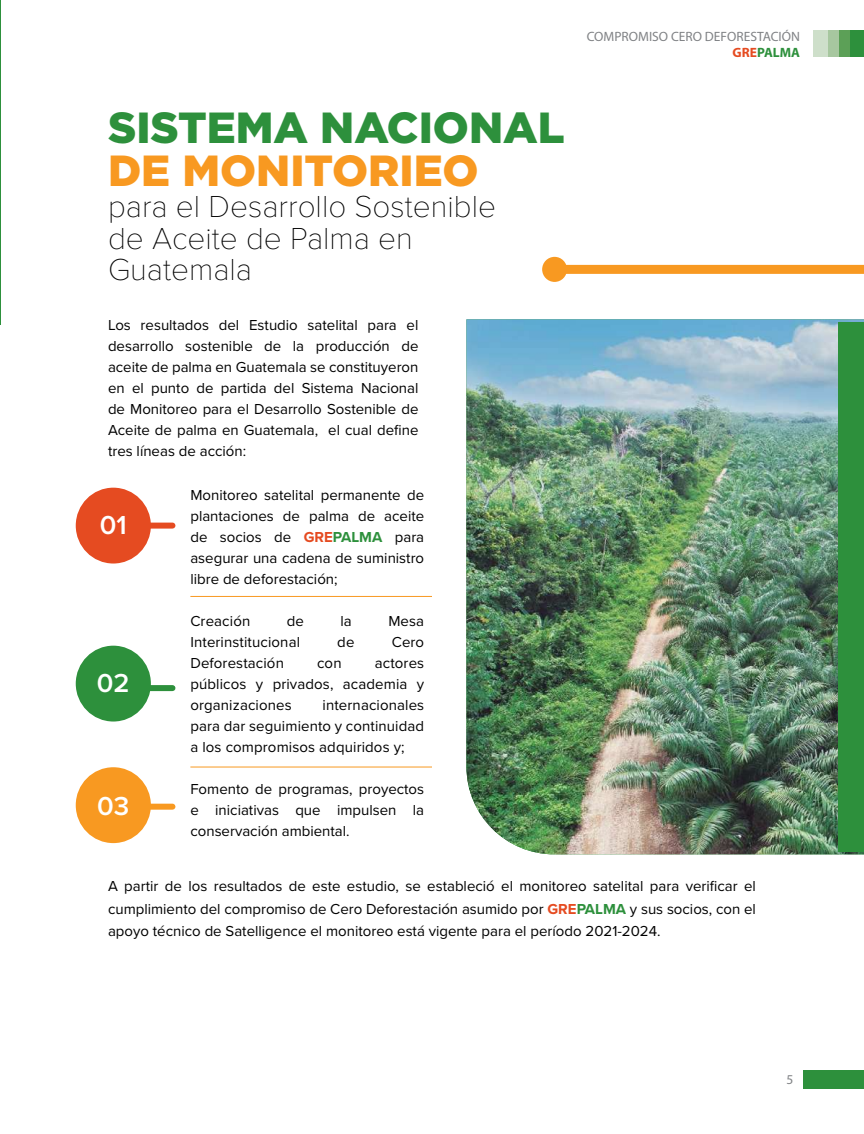
<style>
.page{position:relative;width:864px;height:1134px;background:#fff}
.page>*{position:absolute;margin:0;border:0;box-sizing:border-box;transform-origin:0 0}
.t1{font:900 43.5px "Gotham";color:#2d903c}
.t2{font:900 43.5px "Gotham";color:#f89921}
.t3{font:100 31.5px/31.5px "Proxima Nova T";color:#000}
.t4{font:600 27px "Proxima Nova";color:#fff}
.t5{font:15px/21px "Proxima Nova";color:#000;text-align:justify}
.t6{font:13.5px/16.2px "Myriad Pro";color:#808285;text-align:right}
.s1{font-weight:700;color:#e54b21}
.s2{font-weight:700;color:#2d903c}
</style>
<div class="page">
<div style="left:850px;top:30px;width:14px;height:27px;background:#2d903c"></div>
<div style="left:838px;top:30px;width:12px;height:27px;background:#5ca057"></div>
<div style="left:827px;top:30px;width:11px;height:27px;background:#a7c79f"></div>
<div style="left:813px;top:30px;width:14px;height:27px;background:#cedfca"></div>
<div style="left:803px;top:1070px;width:61px;height:19px;background:#2d903c"></div>
<div style="left:129px;top:804px;width:43px;height:6px;background:#f89921"></div>
<div style="left:129px;top:523px;width:43px;height:6px;background:#e54b21"></div>
<div style="left:129px;top:685px;width:43px;height:6px;background:#2d903c"></div>
<div style="left:76px;top:488px;width:75px;height:76px;background:#e54b21;border-radius:50%"></div>
<div style="left:76px;top:646px;width:75px;height:76px;background:#2d903c;border-radius:50%"></div>
<div style="left:76px;top:767px;width:75px;height:76px;background:#f89921;border-radius:50%"></div>
<div style="left:542px;top:257px;width:25px;height:25px;background:#f89921;border-radius:50%"></div>
<img style="left:466px;top:319px;width:398px;height:535px">
<hr style="left:190px;top:596px;width:242px;height:1px;background:#f89921">
<hr style="left:190px;top:767px;width:242px;height:1px;background:#f89921">
<div style="left:554px;top:265px;width:310px;height:9px;background:#f89921"></div>
<div style="left:838px;top:322px;width:26px;height:530px;background:#2d903c"></div>
<hr style="left:0;top:0;width:1px;height:324px;background:#2d903c">
<h1 class="t1" style="left:108px;top:97px;width:458px">SISTEMA NACIONAL</h1>
<h1 class="t2" style="left:108px;top:141px;width:372px">DE MONITORIEO</h1>
<h2 class="t3" style="left:108px;top:189px;width:390px">para el Desarrollo Sostenible de Aceite de Palma en<br>Guatemala</h2>
<p class="t5" style="left:108px;top:314px;width:312px">Los resultados del Estudio satelital para el desarrollo sostenible de la producción de aceite de palma en Guatemala se constituyeron en el punto de partida del Sistema Nacional de Monitoreo para el Desarrollo Sostenible de Aceite de palma en Guatemala, el cual define tres líneas de acción:</p>
<h3 class="t4" style="left:100px;top:505px;width:28px">01</h3>
<h3 class="t4" style="left:97px;top:663px;width:34px">02</h3>
<h3 class="t4" style="left:97px;top:786px;width:34px">03</h3>
<p class="t5" style="left:190px;top:483px;width:235px">Monitoreo satelital permanente de plantaciones de palma de aceite de socios de <span class="s1">GRE</span><span class="s2">PALMA</span> para asegurar una cadena de suministro libre de deforestación;</p>
<p class="t5" style="left:190px;top:609px;width:61px">Creación</p>
<p class="t5" style="left:287px;top:609px;width:19px">de</p>
<p class="t5" style="left:341px;top:609px;width:13px">la</p>
<p class="t5" style="left:388px;top:609px;width:37px">Mesa</p>
<p class="t5" style="left:190px;top:630px;width:111px">Interinstitucional</p>
<p class="t5" style="left:337px;top:630px;width:19px">de</p>
<p class="t5" style="left:392px;top:630px;width:34px">Cero</p>
<p class="t5" style="left:190px;top:651px;width:95px">Deforestación</p>
<p class="t5" style="left:317px;top:651px;width:26px">con</p>
<p class="t5" style="left:190px;top:651px;width:235px;text-indent:184px">actores públicos y privados, academia y organizaciones</p>
<p class="t5" style="left:190px;top:693px;width:235px;text-indent:132px">internacionales para dar seguimiento y continuidad a los compromisos adquiridos y;</p>
<p class="t5" style="left:190px;top:777px;width:235px">Fomento de programas, proyectos e iniciativas que impulsen la conservación ambiental.</p>
<p class="t6" style="left:587px;top:28px;width:215px">COMPROMISO CERO DEFORESTACIÓN<br><span class="s1">GRE</span><span class="s2">PALMA</span></p>
<p class="t5" style="left:108px;top:874px;width:649px;line-height:22.5px">A partir de los resultados de este estudio, se estableció el monitoreo satelital para verificar el cumplimiento del compromiso de Cero Deforestación asumido por <span class="s1">GRE</span><span class="s2">PALMA</span> y sus socios, con el apoyo técnico de Satelligence el monitoreo está vigente para el período 2021-2024.</p>
<p class="t6" style="left:786px;top:1071px;width:8px">5</p>
</div>
